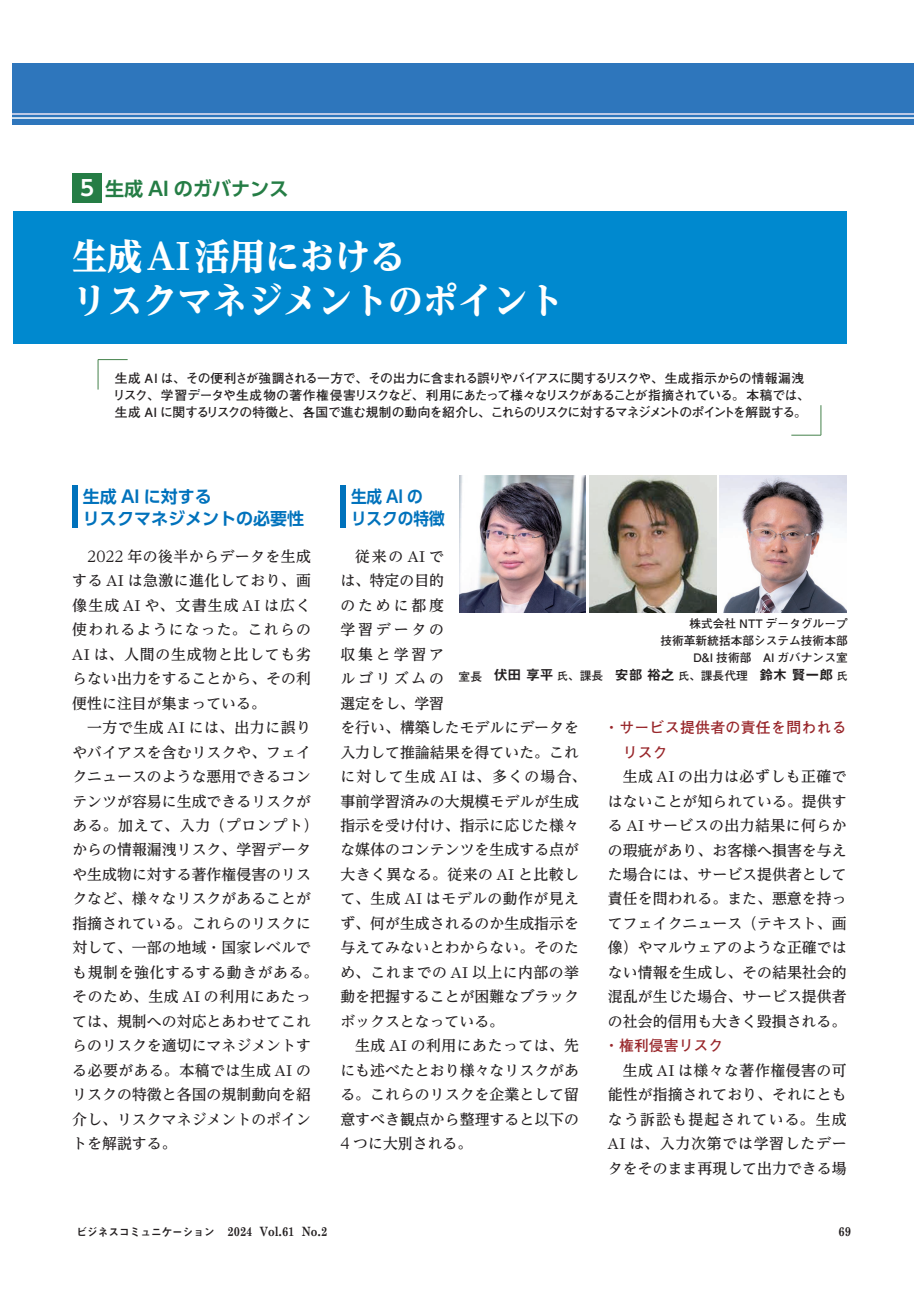
<style>
.page{position:relative;width:919px;height:1289px;background:#fff}
.page>*{position:absolute;margin:0;border:0;box-sizing:border-box;transform-origin:0 0}
.t1{font:800 36.15px/44.7px "UD Reimin Pro";color:#fff}
.t2{font:700 19.2px "UD Shin Go Pro De";color:#257d45}
.t3{font:700 16.95px/22.4px "UD Shin Go Pro De";color:#0072bc}
.t4{font:700 16.95px/22.4px "UD Shin Go Pro De";color:#0072bc;scale:.92 1}
.t5{font:500 14.85px/24.5px "UD Reimin Pro";color:#231f20;text-align:justify}
.t6{font:700 14.85px/24.5px "Futo Go B101 Pro";letter-spacing:.02em;color:#98262a}
.t7{font:700 14.85px "Futo Go B101 Pro";color:#98262a}
.t8{font:700 12.75px/17px "Futo Go B101 Pro";letter-spacing:-.07em;color:#231f20}
.t9{font:12.75px "Century Sb Bold SI";color:#231f20;scale:.85 1}
.t10{font:700 11.7px/17px "Futo Go B101 Pro";color:#231f20;text-align:right}
.s1{font-size:21.3px;color:#fff}
.s2{font-weight:400}
.s3{font-family:"Century Sb SI";font-weight:400}
.s4{font-family:"Midashi Go Pro MB31";font-weight:400;font-size:13.8px}
.s5{font-size:10.65px}
.s6{font-family:"Midashi Go Pro MB31";font-size:10.65px}
</style>
<div class="page">
<div style="left:13px;top:64px;width:901px;height:61px;background:#2e76bc"></div>
<svg style="left:13px;top:117px;width:901px;height:2px;background:#cbddee"></svg>
<hr style="left:13px;top:113px;width:901px;height:2px;background:#bcc8e5">
<hr style="left:97px;top:360px;width:2px;height:29px;background:#4f8955">
<hr style="left:98px;top:359px;width:30px;height:1px;background:#4f8955">
<hr style="left:820px;top:405px;width:1px;height:30px;background:#4f8955">
<hr style="left:791px;top:434px;width:30px;height:2px;background:#4f8955">
<div style="left:72px;top:173px;width:30px;height:30px;background:#257d45"></div>
<div style="left:13px;top:212px;width:833px;height:132px;background:#0089cf"></div>
<img style="left:719px;top:475px;width:127px;height:137px">
<img style="left:589px;top:475px;width:127px;height:137px">
<img style="left:459px;top:475px;width:126px;height:137px">
<div style="left:72px;top:485px;width:5px;height:43px;background:#0072bc"></div>
<div style="left:340px;top:485px;width:5px;height:43px;background:#0072bc"></div>
<p class="t2" style="left:80px;top:173px;width:210px"><span class="s1">5</span> 生成 AI のガバナンス</p>
<h1 class="t1" style="left:72px;top:233px;width:492px">生成AI活用における<br>リスクマネジメントのポイント</h1>
<p class="t8" style="left:113px;top:368px;width:698px">生成 AI は、その便利さが強調される一方で、その出力に含まれる誤りやバイアスに関するリスクや、生成指示からの情報漏洩リスク、学習データや生成物の著作権侵害リスクなど、利用にあたって様々なリスクがあることが指摘されている。本稿では、生成 AI に関するリスクの特徴と、各国で進む規制の動向を紹介し、これらのリスクに対するマネジメントのポイントを解説する。</p>
<p class="t3" style="left:83px;top:484px;width:223px">生成 AI に対する<br>リスクマネジメントの必要性</p>
<p class="t4" style="left:351px;top:484px;width:104px">生成 AI の<br>リスクの特徴</p>
<p class="t5" style="left:72px;top:543px;width:240px;text-indent:15px"><span class="s2">2022</span> 年の後半からデータを生成する <span class="s3">AI</span> は急激に進化しており、画像生成 <span class="s3">AI</span> や、文書生成 <span class="s3">AI</span> は広く使われるようになった。これらの<span class="s3">AI</span> は、人間の生成物と比しても劣らない出力をすることから、その利便性に注目が集まっている。</p>
<p class="t5" style="left:72px;top:715px;width:248px;text-align:left;text-indent:15px">一方で生成 <span class="s3">AI</span> には、出力に誤りやバイアスを含むリスクや、フェイクニュースのような悪用できるコンテンツが容易に生成できるリスクがある。加えて、入力（プロンプト）からの情報漏洩リスク、学習データや生成物に対する著作権侵害のリスクなど、様々なリスクがあることが指摘されている。これらのリスクに対して、一部の地域<span class="s2">・</span>国家レベルでも規制を強化するする動きがある。そのため、生成 <span class="s3">AI</span> の利用にあたっては、規制への対応とあわせてこれらのリスクを適切にマネジメントする必要がある。本稿では生成 <span class="s3">AI</span> のリスクの特徴と各国の規制動向を紹介し、リスクマネジメントのポイントを解説する。</p>
<p class="t5" style="left:340px;top:543px;width:247px;text-align:left;text-indent:15px">従来の <span class="s3">AI</span> で<br>は、特定の目的<br>のために都度<br>学習データの<br>収集と学習ア<br>ルゴリズムの<br>選定をし、学習<br>を行い、構築したモデルにデータを入力して推論結果を得ていた。これに対して生成 <span class="s3">AI</span> は、多くの場合、事前学習済みの大規模モデルが生成指示を受け付け、指示に応じた様々な媒体のコンテンツを生成する点が大きく異なる。従来の <span class="s3">AI</span> と比較して、生成 <span class="s3">AI</span> はモデルの動作が見えず、何が生成されるのか生成指示を与えてみないとわからない。そのため、これまでの <span class="s3">AI</span> 以上に内部の挙動を把握することが困難なブラックボックスとなっている。</p>
<p class="t5" style="left:340px;top:1032px;width:240px;text-indent:15px">生成 <span class="s3">AI</span> の利用にあたっては、先にも述べたとおり様々なリスクがある。これらのリスクを企業として留意すべき観点から整理すると以下の<span class="s2">4</span> つに大別される。</p>
<p class="t10" style="left:660px;top:613px;width:189px">株式会社 NTT データグループ<br>技術革新統括本部システム技術本部<br>D&amp;I 技術部　AI ガバナンス室</p>
<p class="t10" style="left:458px;top:666px;width:390px">室長　<span class="s4">伏田 享平</span><span class="s5">氏</span>、課長　<span class="s4">安部 裕之</span><span class="s5">氏</span>、課長代理　<span class="s4">鈴木 賢一郎</span><span class="s5">氏</span></p>
<p class="t6" style="left:622px;top:713px;width:225px;text-indent:-19px">・サービス提供者の責任を問われるリスク</p>
<p class="t5" style="left:608px;top:764px;width:240px;text-indent:15px">生成 <span class="s3">AI</span> の出力は必ずしも正確ではないことが知られている。提供する <span class="s3">AI</span> サービスの出力結果に何らかの瑕疵があり、お客様へ損害を与えた場合には、サービス提供者として責任を問われる。また、悪意を持ってフェイクニュース（テキスト、画像）やマルウェアのような正確ではない情報を生成し、その結果社会的混乱が生じた場合、サービス提供者の社会的信用も大きく毀損される。</p>
<p class="t7" style="left:604px;top:1033px;width:121px">・権利侵害リスク</p>
<p class="t5" style="left:608px;top:1057px;width:240px;text-indent:15px">生成 <span class="s3">AI</span> は様々な著作権侵害の可能性が指摘されており、それにともなう訴訟も提起されている。生成<span class="s3">AI</span> は、入力次第では学習したデータをそのまま再現して出力できる場</p>
<p class="t9" style="left:77px;top:1221px;width:296px"><span class="s6">ビジネスコミュニケーション</span> 2024 Vol.61 No.2</p>
<p class="t9" style="left:838px;top:1221px;width:16px">69</p>
</div>
